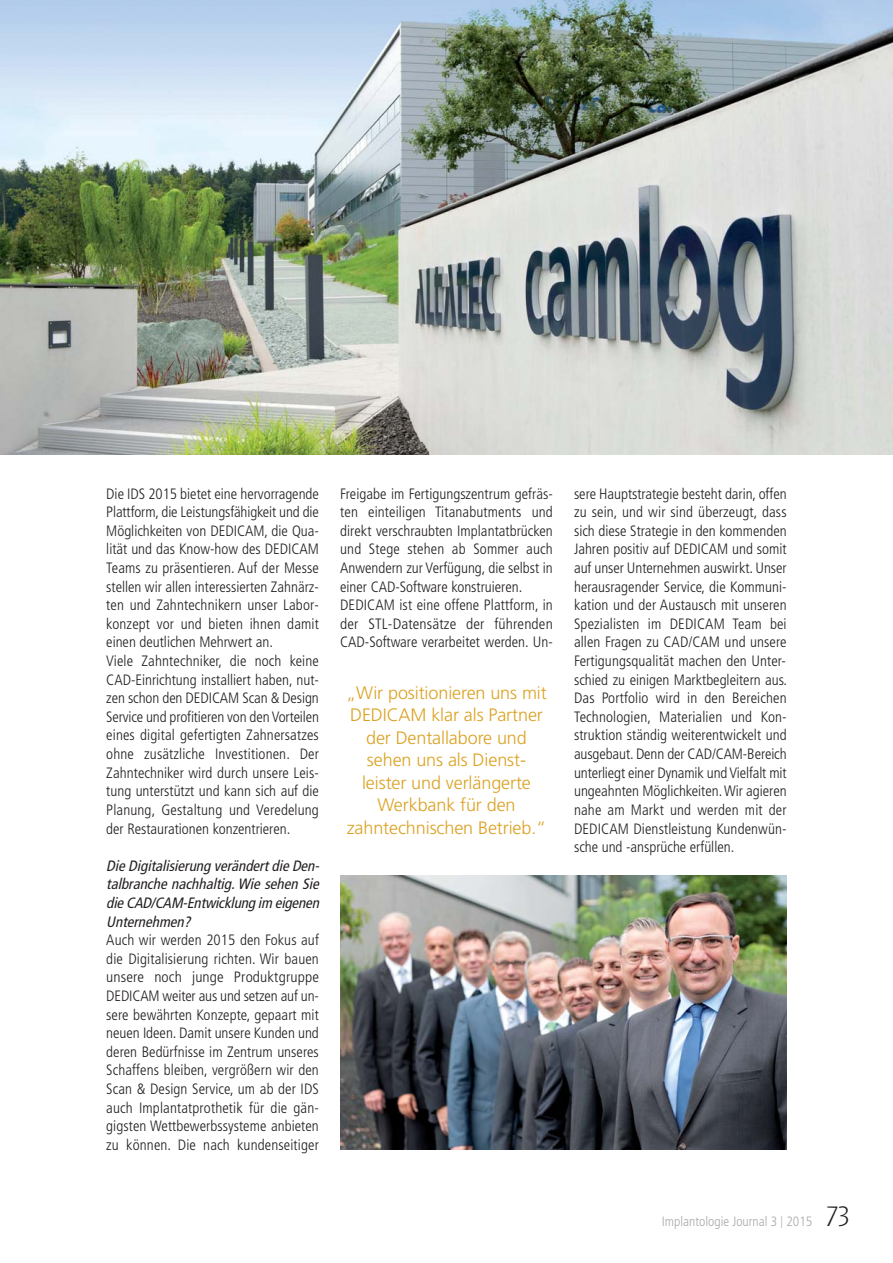
<style>
.page{position:relative;width:893px;height:1263px;background:#fff}
.page>*{position:absolute;margin:0;border:0;box-sizing:border-box;transform-origin:0 0}
.t1{font:300 18px/22.5px "Frutiger CE";letter-spacing:-.005em;color:#dba223;text-align:center}
.t2{font:300 condensed 15px/18.6px "Frutiger";color:#231f20}
.t3{font:italic condensed 15px/18.6px "Frutiger";color:#231f20;text-align:justify}
.t4{font:300 condensed 13.5px "Frutiger";color:#a7a9ac}
.s1{font-size:12px}
.s2{font-family:"Glasgow";font-weight:200;font-stretch:normal;font-size:27px;color:#231f20}
</style>
<div class="page">
<img style="left:0;top:0;width:893px;height:455px">
<img style="left:340px;top:875px;width:447px;height:275px">
<p class="t2" style="left:106px;top:485px;width:214px">Die IDS 2015 bietet eine hervorragende Plattform, die Leistungsfähigkeit und die Möglichkeiten von DEDICAM, die Qua&shy;lität und das Know-how des DEDICAM Teams zu präsentieren. Auf der Messe stellen wir allen interessierten Zahnärz&shy;ten und Zahntechnikern unser Labor&shy;konzept vor und bieten ihnen damit einen deutlichen Mehrwert an.<br>Viele Zahntechniker, die noch keine CAD-Einrichtung installiert haben, nut&shy;zen schon den DEDICAM Scan &amp; Design Service und profitieren von den Vorteilen eines digital gefertigten Zahnersatzes ohne zusätzliche Investitionen. Der Zahntechniker wird durch unsere Leis&shy;tung unterstützt und kann sich auf die Planung, Gestaltung und Veredelung der Restaurationen konzentrieren.</p>
<p class="t3" style="left:106px;top:857px;width:217px">Die Digitalisierung verändertdie Den&shy;talbranche nachhaltig.Wie sehen Sie die CAD/CAM-Entwicklung im eigenen Unternehmen?</p>
<p class="t2" style="left:106px;top:932px;width:214px;text-align:justify">Auch wir werden 2015 den Fokus auf die Digitalisierung richten. Wir bauen unsere noch junge Produktgruppe DEDICAM weiter aus und setzen auf un&shy;sere bewährten Konzepte, gepaart mit neuen Ideen. Damit unsere Kunden und deren Bedürfnisse im Zentrum unseres Schaffens bleiben, vergrößern wir den Scan &amp; Design Service, um ab der IDS auch Implantatprothetik für die gän&shy;gigsten Wettbewerbssysteme anbieten zu können. Die nach kundenseitiger</p>
<p class="t2" style="left:340px;top:485px;width:214px">Freigabe im Fertigungszentrum gefräs&shy;ten einteiligen Titanabutments und direkt verschraubten Implantatbrücken und Stege stehen ab Sommer auch Anwendern zur Verfügung, die selbst in einer CAD-Software konstruieren.<br>DEDICAM ist eine offene Plattform, in der STL-Datensätze der führenden CAD-Software verarbeitet werden. Un-</p>
<p class="t2" style="left:574px;top:485px;width:215px;text-align:justify">sere Hauptstrategie besteht darin, offen zu sein, und wir sind überzeugt, dass sich diese Strategie in den kommenden Jahren positiv auf DEDICAM und somit auf unser Unternehmen auswirkt. Unser herausragender Service, die Kommuni&shy;kation und der Austausch mit unseren Spezialisten im DEDICAM Team bei allen Fragen zu CAD/CAM und unsere Fertigungsqualität machen den Unter&shy;schied zu einigen Marktbegleitern aus.<br>Das Portfolio wird in den Bereichen Technologien, Materialien und Kon&shy;struktion ständig weiterentwickelt und ausgebaut. Denn der CAD/CAM-Bereich unterliegt einer Dynamik und Vielfalt mit ungeahnten Möglichkeiten. Wir agieren nahe am Markt und werden mit der DEDICAM Dienstleistung Kundenwün&shy;sche und -ansprüche erfüllen.</p>
<p class="t1" style="left:346px;top:683px;width:202px">„Wir positionieren uns mit<br>DEDICAM klar als Partner der Dentallabore und sehen uns als Dienst&shy;leister und verlängerte<br>Werkbank für den zahntechnischen Betrieb.“</p>
<p class="t4" style="left:662px;top:1216px;width:190px">Implantologie Journal 3 <span class="s1">|</span> 2015 <span class="s2">73</span></p>
</div>
